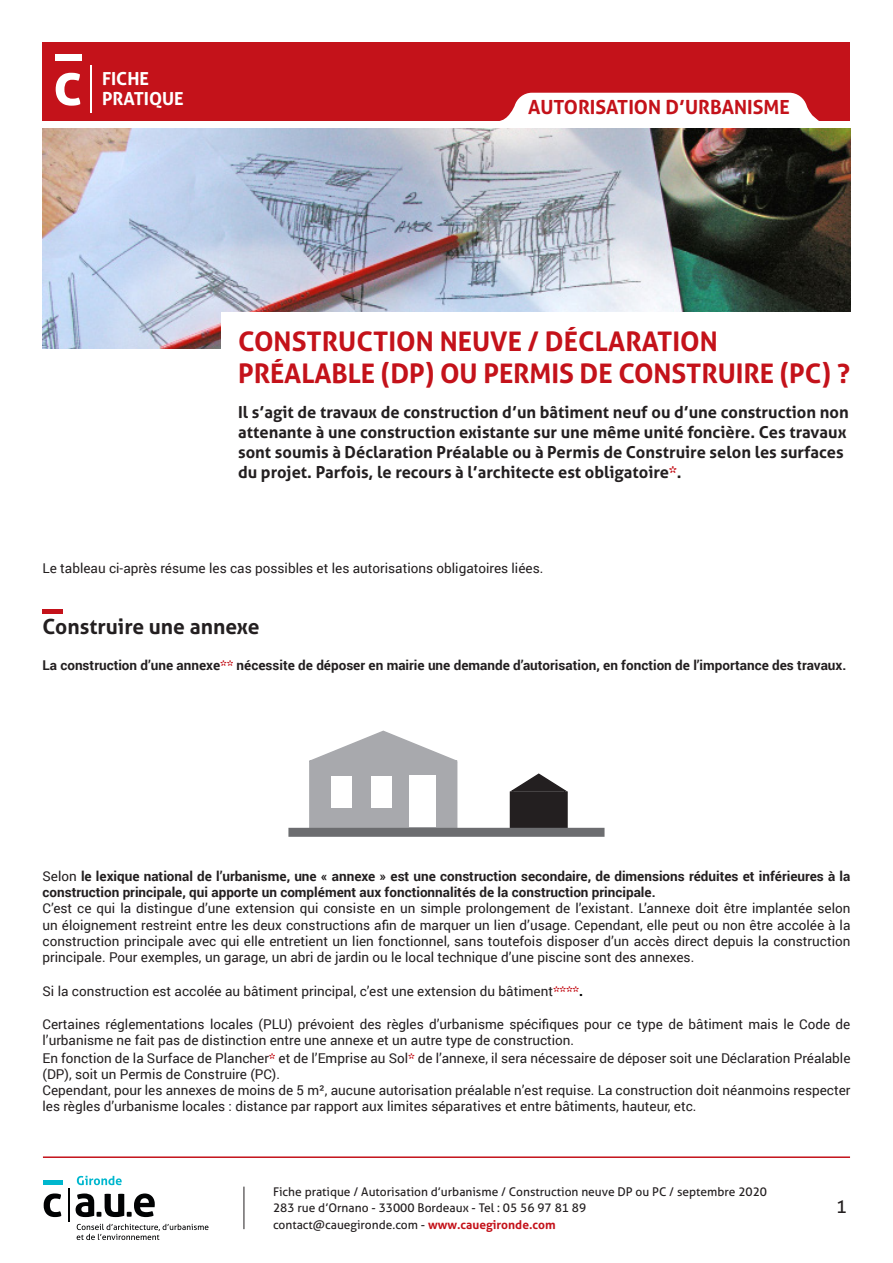
<style>
.page{position:relative;width:893px;height:1263px;background:#fff}
.page>*{position:absolute;margin:0;border:0;box-sizing:border-box;transform-origin:0 0}
.t1{font:700 27px/32.4px "Aller";letter-spacing:-.005em;color:#c4121a}
.Sous_titre_bleu{font:700 21px "Aller";color:#231f20}
.t2{font:700 19.5px "Aller";color:#c4121a}
.t3{font:700 18px/19.5px "Aller";color:#fff}
.t4{font:18px "Aller";color:#231f20}
.t5{font:700 16.5px/19.8px "Aller";color:#231f20}
.t6{font:13.5px/16.2px "Roboto";color:#231f20}
.t7{font:700 13.5px/16.2px "Roboto";color:#231f20}
.t8{font:12px "Aller";color:#231f20}
.s1{color:#c4121a}
.s2{font-family:"Aller";color:#c4121a}
.s3{font-weight:400}
.s4{font-family:"Aller";font-weight:700;color:#c4121a}
.s5{font-family:"Aller";font-weight:700;color:#000}
.s6{font-weight:700;color:#c4121a}
</style>
<div class="page">
<div style="left:43px;top:43px;width:807px;height:78px;background:#c4121a"></div>
<hr style="left:244px;top:1186px;width:1px;height:43px;background:#231f20">
<img style="left:43px;top:129px;width:807px;height:220px">
<div style="left:221px;top:313px;width:629px;height:195px;background:#fff"></div>
<hr style="left:43px;top:1156px;width:807px;height:2px;background:#c4121a">
<hr style="left:68px;top:1188px;width:1px;height:34px;background:#010203">
<svg style="left:44px;top:1193px;width:17px;height:24px"></svg>
<svg style="left:76px;top:1193px;width:79px;height:24px"></svg>
<div style="left:43px;top:1180px;width:19px;height:5px;background:#00b7ce"></div>
<svg style="left:77px;top:1224px;width:131px;height:16px"></svg>
<svg style="left:77px;top:1176px;width:45px;height:9px"></svg>
<hr style="left:90px;top:66px;width:2px;height:47px;background:#fff">
<svg style="left:56px;top:73px;width:24px;height:33px"></svg>
<div style="left:55px;top:54px;width:27px;height:7px;background:#fff"></div>
<svg style="left:500px;top:93px;width:319px;height:28px;background:#faecec"></svg>
<div style="left:43px;top:609px;width:20px;height:5px;background:#c4121a"></div>
<svg style="left:509px;top:773px;width:58px;height:19px"></svg>
<div style="left:510px;top:792px;width:57px;height:39px;background:#231f20"></div>
<div style="left:510px;top:791px;width:58px;height:41px;border:2px solid #231f20"></div>
<svg style="left:309px;top:730px;width:149px;height:33px"></svg>
<div style="left:310px;top:763px;width:147px;height:68px;background:#a8a9ad"></div>
<div style="left:309px;top:762px;width:148px;height:70px;border:2px solid #a8a9ad"></div>
<div style="left:288px;top:828px;width:316px;height:9px;background:#6c6d70"></div>
<div style="left:409px;top:776px;width:27px;height:51px;background:#fff"></div>
<div style="left:331px;top:776px;width:20px;height:31px;background:#fff"></div>
<div style="left:372px;top:776px;width:20px;height:31px;background:#fff"></div>
<h3 class="t3" style="left:102px;top:69px;width:83px">FICHE<br>PRATIQUE</h3>
<h3 class="t2" style="left:528px;top:95px;width:263px">AUTORISATION D’URBANISME</h3>
<h1 class="t1" style="left:238px;top:325px;width:613px">CONSTRUCTION NEUVE / DÉCLARATION<br>PRÉALABLE (DP) OU PERMIS DE CONSTRUIRE (PC) ?</h1>
<p class="t5" style="left:238px;top:402px;width:612px">Il s’agit de travaux de construction d’un bâtiment neuf ou d’une construction non attenante à une construction existante sur une même unité foncière. Ces travaux sont soumis à Déclaration Préalable ou à Permis de Construire selon les surfaces du projet. Parfois, le recours à l’architecte est obligatoire<span class="s1">*</span>.</p>
<p class="t6" style="left:43px;top:560px;width:502px">Le tableau ci-après résume les cas possibles et les autorisations obligatoires liées.</p>
<p class="Sous_titre_bleu" style="left:43px;top:614px;width:218px">Construire une annexe</p>
<p class="t7" style="left:43px;top:657px;width:805px">La construction d’une annexe<span class="s2">**</span> nécessite de déposer en mairie une demande d’autorisation, en fonction de l’importance des travaux.</p>
<p class="t7" style="left:43px;top:867px;width:809px"><span class="s3">Selon</span> le lexique national de l’urbanisme, une « annexe » est une construction secondaire, de dimensions réduites et inférieures à la construction principale, qui apporte un complément aux fonctionnalités de la construction principale.</p>
<p class="t6" style="left:43px;top:900px;width:809px;text-align:justify">C’est ce qui la distingue d’une extension qui consiste en un simple prolongement de l’existant. L’annexe doit être implantée selon un éloignement restreint entre les deux constructions afin de marquer un lien d’usage. Cependant, elle peut ou non être accolée à la construction principale avec qui elle entretient un lien fonctionnel, sans toutefois disposer d’un accès direct depuis la construction principale. Pour exemples, un garage, un abri de jardin ou le local technique d’une piscine sont des annexes.</p>
<p class="t6" style="left:43px;top:983px;width:542px">Si la construction est accolée au bâtiment principal, c’est une extension du bâtiment<span class="s4">****</span><span class="s5">.</span></p>
<p class="t6" style="left:43px;top:1015px;width:809px">Certaines réglementations locales (PLU) prévoient des règles d’urbanisme spécifiques pour ce type de bâtiment mais le Code de l’urbanisme ne fait pas de distinction entre une annexe et un autre type de construction.</p>
<p class="t6" style="left:43px;top:1049px;width:809px">En fonction de la Surface de Plancher<span class="s4">*</span> et de l’Emprise au Sol<span class="s4">*</span> de l’annexe, il sera nécessaire de déposer soit une Déclaration Préalable (DP), soit un Permis de Construire (PC).</p>
<p class="t6" style="left:43px;top:1082px;width:809px">Cependant, pour les annexes de moins de 5 m², aucune autorisation préalable n’est requise. La construction doit néanmoins respecter les règles d’urbanisme locales : distance par rapport aux limites séparatives et entre bâtiments, hauteur, etc.</p>
<p class="t8" style="left:273px;top:1184px;width:496px">Fiche pratique / Autorisation d’urbanisme / Construction neuve DP ou PC / septembre 2020</p>
<p class="t8" style="left:273px;top:1201px;width:315px">283 rue d’Ornano - 33000 Bordeaux - Tel : 05 56 97 81 89</p>
<p class="t8" style="left:273px;top:1217px;width:284px">contact@cauegironde.com - <span class="s6">www.cauegironde.com</span></p>
<p class="t4" style="left:836px;top:1195px;width:12px">1</p>
</div>
